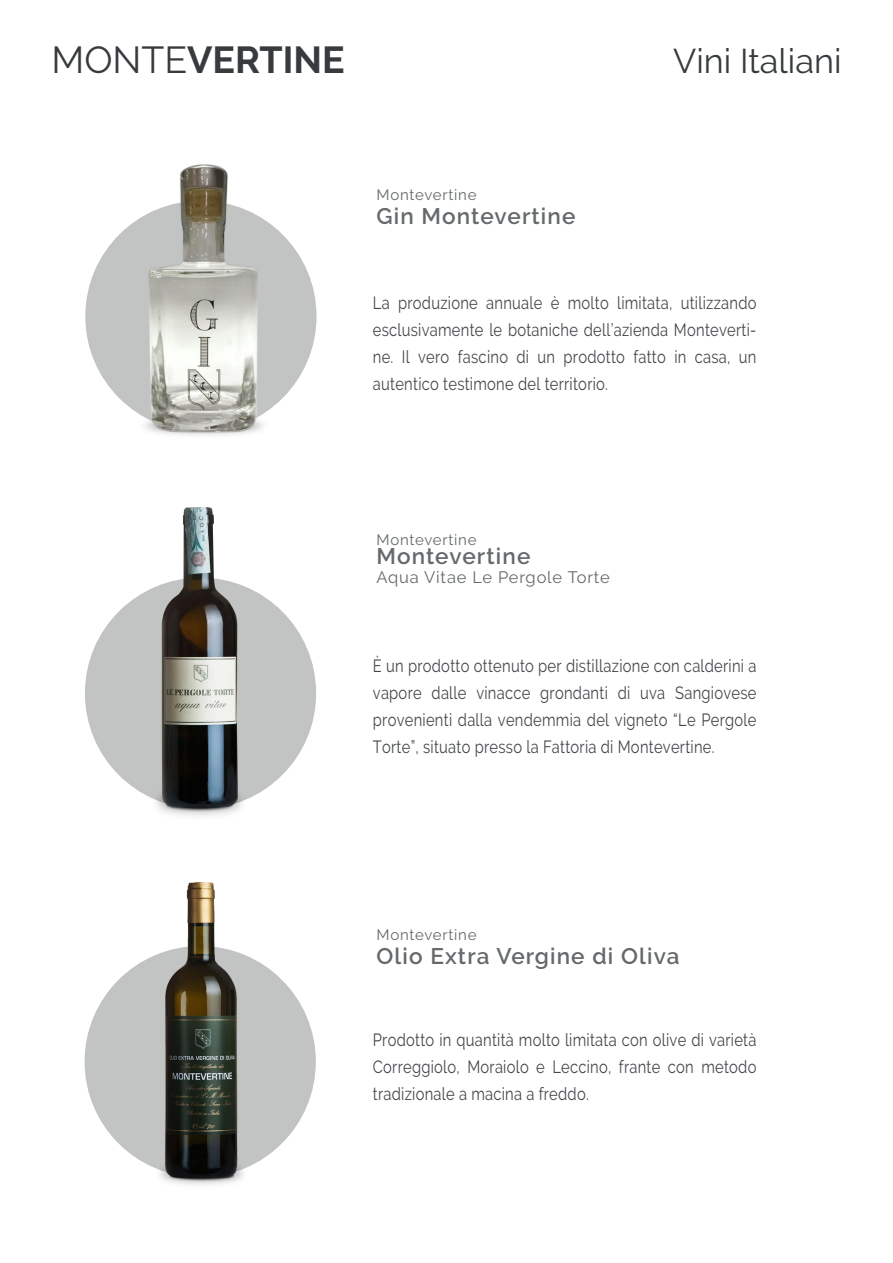
<style>
.page{position:relative;width:893px;height:1263px;background:#fff}
.page>*{position:absolute;margin:0;border:0;box-sizing:border-box;transform-origin:0 0}
.t1{font:700 37.5px "Raleway";color:#373b3d}
.t2{font:34.2px "Raleway";color:#373b3d}
.t3{font:600 22.5px "Raleway";letter-spacing:.05em;color:#65696b}
.t4{font:17.7px/27px "Raleway";letter-spacing:.02em;color:#43464a;text-align:justify;scale:.83 1}
.t5{font:16.5px "Raleway";letter-spacing:.05em;color:#65696b}
.t6{font:15px "Raleway";letter-spacing:.05em;color:#65696b}
.s1{font-weight:400}
</style>
<div class="page">
<img style="left:94px;top:883px;width:215px;height:302px">
<img style="left:85px;top:507px;width:231px;height:309px">
<img style="left:85px;top:164px;width:232px;height:272px">
<h1 class="t1" style="left:51px;top:38px;width:295px"><span class="s1">MONTE</span>VERTINE</h1>
<h2 class="t2" style="left:673px;top:41px;width:170px">Vini Italiani</h2>
<p class="t6" style="left:377px;top:186px;width:101px">Montevertine</p>
<p class="t3" style="left:377px;top:203px;width:200px">Gin Montevertine</p>
<p class="t4" style="left:373px;top:289px;width:464px">La produzione annuale è molto limitata, utilizzando esclusivamente le botaniche dell’azienda Monteverti&shy;ne. Il vero fascino di un prodotto fatto in casa, un autentico testimone del territorio.</p>
<p class="t6" style="left:377px;top:530px;width:101px">Montevertine</p>
<p class="t3" style="left:377px;top:543px;width:155px">Montevertine</p>
<p class="t5" style="left:377px;top:568px;width:235px">Aqua Vitae Le Pergole Torte</p>
<p class="t4" style="left:373px;top:652px;width:464px">È un prodotto ottenuto per distillazione con calderini a vapore dalle vinacce grondanti di uva Sangiovese provenienti dalla vendemmia del vigneto “Le Pergole Torte”, situato presso la Fattoria di Montevertine.</p>
<p class="t6" style="left:377px;top:926px;width:101px">Montevertine</p>
<p class="t3" style="left:377px;top:943px;width:304px">Olio Extra Vergine di Oliva</p>
<p class="t4" style="left:373px;top:1026px;width:464px">Prodotto in quantità molto limitata con olive di varietà Correggiolo, Moraiolo e Leccino, frante con metodo tradizionale a macina a freddo.</p>
</div>
